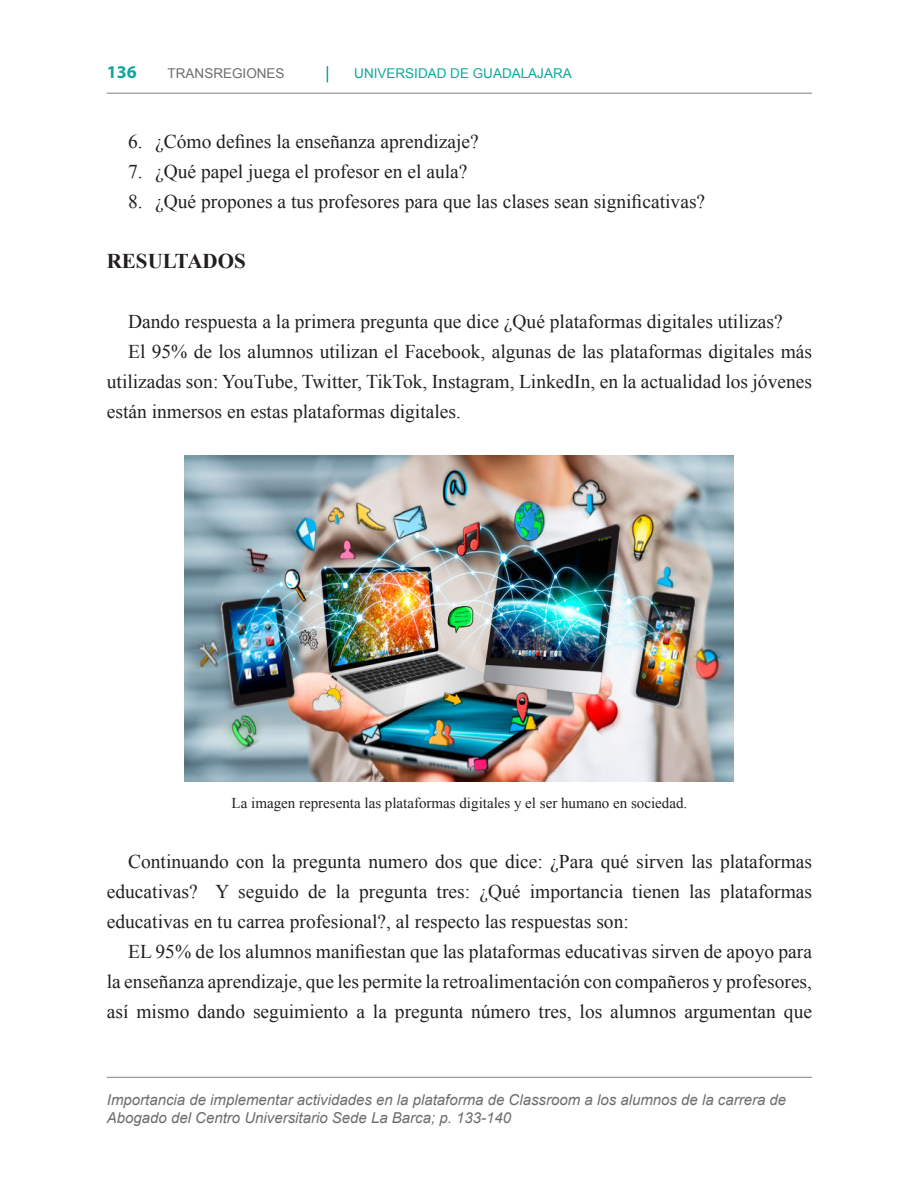
<style>
.page{position:relative;width:918px;height:1188px;background:#fff}
.page>*{position:absolute;margin:0;border:0;box-sizing:border-box;transform-origin:0 0}
.Subtítulos{font:700 21px "Times New Roman";color:#231f20}
.Texto{font:19.5px/30px "Times New Roman";color:#231f20;text-align:justify}
.t1{font:700 18px "Myriad Pro";color:#12a79d}
.Marcador_Título_Artículo{font:italic 15px/18px "Arial";color:#6c6d70}
.Tablas_Fuente{font:15px "Times New Roman";color:#231f20}
.t2{font:13.5px "Arial";color:#12a79d}
.t3{font:13.5px "Arial";color:#6c6d70}
</style>
<div class="page">
<svg style="left:327px;top:66px;width:1px;height:16px"></svg>
<hr style="left:107px;top:1077px;width:705px;height:1px;background:#867f7c">
<hr style="left:107px;top:93px;width:705px;height:1px;background:#867f7c">
<img style="left:184px;top:455px;width:550px;height:326px">
<p class="t1" style="left:107px;top:61px;width:31px">136</p>
<p class="t3" style="left:168px;top:64px;width:119px">TRANSREGIONES</p>
<p class="t2" style="left:354px;top:64px;width:219px">UNIVERSIDAD DE GUADALAJARA</p>
<p class="Texto" style="left:128px;top:126px;width:352px">6. ¿Cómo defines la enseñanza aprendizaje?</p>
<p class="Texto" style="left:128px;top:156px;width:341px">7. ¿Qué papel juega el profesor en el aula?</p>
<p class="Texto" style="left:128px;top:186px;width:579px">8. ¿Qué propones a tus profesores para que las clases sean significativas?</p>
<p class="Subtítulos" style="left:107px;top:246px;width:140px">RESULTADOS</p>
<p class="Texto" style="left:128px;top:306px;width:656px">Dando respuesta a la primera pregunta que dice ¿Qué plataformas digitales utilizas?</p>
<p class="Texto" style="left:107px;top:336px;width:707px;text-indent:21px">El 95% de los alumnos utilizan el Facebook, algunas de las plataformas digitales más utilizadas son: YouTube, Twitter, TikTok, Instagram, LinkedIn, en la actualidad los jóvenes están inmersos en estas plataformas digitales.</p>
<p class="Tablas_Fuente" style="left:232px;top:792px;width:457px">La imagen representa las plataformas digitales y el ser humano en sociedad.</p>
<p class="Texto" style="left:107px;top:846px;width:707px;text-indent:21px">Continuando con la pregunta numero dos que dice: ¿Para qué sirven las plataformas educativas? Y seguido de la pregunta tres: ¿Qué importancia tienen las plataformas educativas en tu carrea profesional?, al respecto las respuestas son:</p>
<p class="Texto" style="left:107px;top:936px;width:707px;text-indent:21px">EL 95% de los alumnos manifiestan que las plataformas educativas sirven de apoyo para la enseñanza aprendizaje, que les permite la retroalimentación con compañeros y profesores, así mismo dando seguimiento a la pregunta número tres, los alumnos argumentan que</p>
<p class="Marcador_Título_Artículo" style="left:107px;top:1091px;width:681px">Importancia de implementar actividades en la plataforma de Classroom a los alumnos de la carrera de<br>Abogado del Centro Universitario Sede La Barca; p. 133-140</p>
</div>
